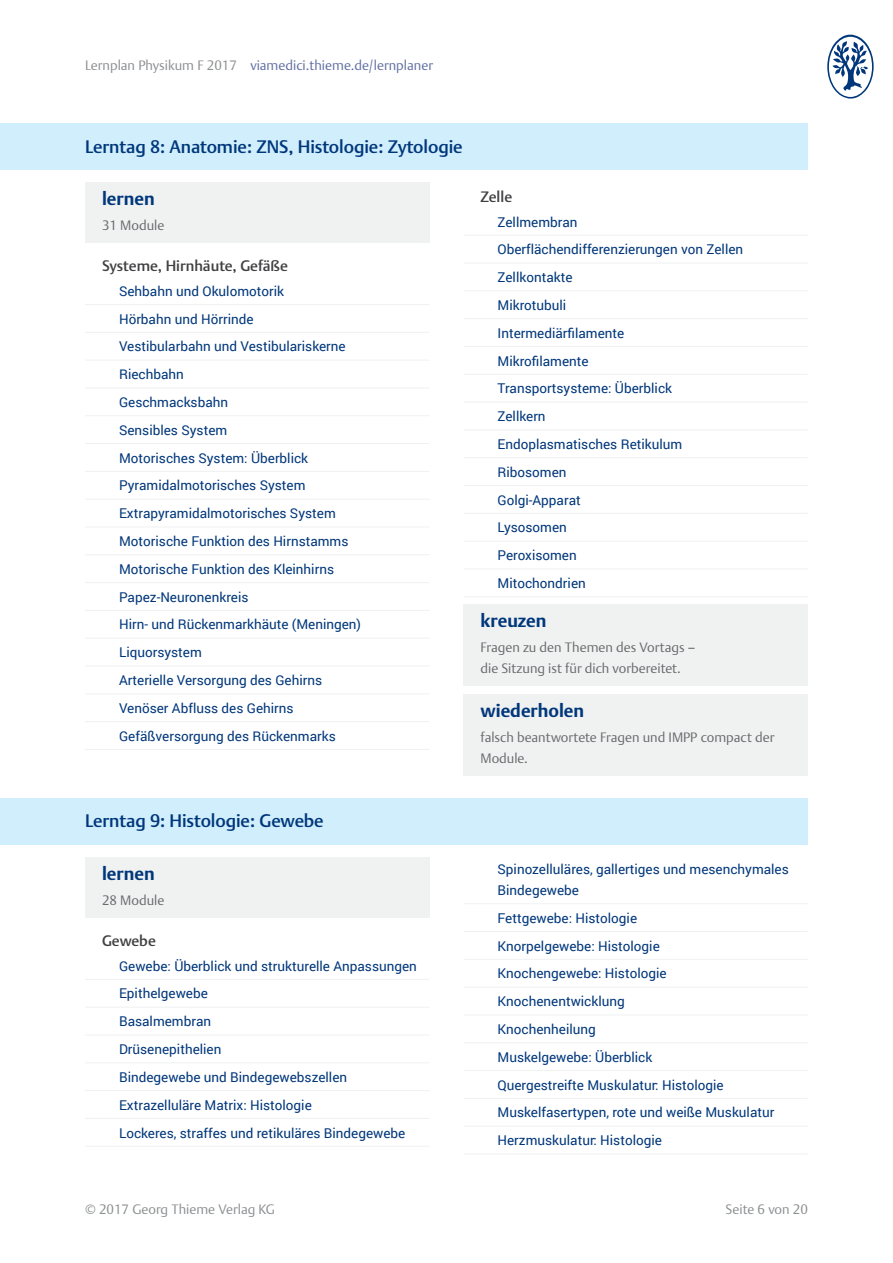
<style>
.page{position:relative;width:893px;height:1263px;background:#fff}
.page>*{position:absolute;margin:0;border:0;box-sizing:border-box;transform-origin:0 0}
.t1{font:500 18px "Thieme Argo 2011";letter-spacing:-.005em;color:#00377b}
.t2{font:700 18px "Thieme Argo 2011";color:#00377b}
.t3{font:500 15px "Thieme Argo 2011";color:#414042}
.t4{font:13.5px/27.8px "Roboto";color:#00377b}
.t5{font:300 13.5px/21px "Thieme Argo 2011";color:#696a6d}
.t6{font:300 13.5px "Thieme Argo 2011";color:#606ea3}
.t7{font:300 13.5px "Thieme Argo 2011";color:#8b8e90}
.s1{color:#8b8e90}
</style>
<div class="page">
<svg style="left:827px;top:35px;width:47px;height:64px"></svg>
<div style="left:0;top:123px;width:808px;height:47px;background:#d1eefc"></div>
<div style="left:85px;top:182px;width:344px;height:61px;background:#f0f1f1"></div>
<hr style="left:85px;top:304px;width:344px;height:1px;background:#f0f1f1">
<hr style="left:85px;top:332px;width:344px;height:1px;background:#f0f1f1">
<hr style="left:85px;top:360px;width:344px;height:1px;background:#f0f1f1">
<hr style="left:85px;top:388px;width:344px;height:1px;background:#f0f1f1">
<hr style="left:85px;top:415px;width:344px;height:1px;background:#f0f1f1">
<hr style="left:85px;top:443px;width:344px;height:1px;background:#f0f1f1">
<hr style="left:85px;top:471px;width:344px;height:1px;background:#f0f1f1">
<hr style="left:85px;top:499px;width:344px;height:1px;background:#f0f1f1">
<hr style="left:85px;top:527px;width:344px;height:1px;background:#f0f1f1">
<hr style="left:85px;top:554px;width:344px;height:1px;background:#f0f1f1">
<hr style="left:85px;top:582px;width:344px;height:1px;background:#f0f1f1">
<hr style="left:85px;top:610px;width:344px;height:1px;background:#f0f1f1">
<hr style="left:85px;top:638px;width:344px;height:1px;background:#f0f1f1">
<hr style="left:85px;top:666px;width:344px;height:1px;background:#f0f1f1">
<hr style="left:85px;top:693px;width:344px;height:1px;background:#f0f1f1">
<hr style="left:85px;top:721px;width:344px;height:1px;background:#f0f1f1">
<hr style="left:85px;top:749px;width:344px;height:1px;background:#f0f1f1">
<hr style="left:463px;top:235px;width:345px;height:1px;background:#f0f1f1">
<hr style="left:463px;top:263px;width:345px;height:1px;background:#f0f1f1">
<hr style="left:463px;top:291px;width:345px;height:1px;background:#f0f1f1">
<hr style="left:463px;top:318px;width:345px;height:1px;background:#f0f1f1">
<hr style="left:463px;top:346px;width:345px;height:1px;background:#f0f1f1">
<hr style="left:463px;top:374px;width:345px;height:1px;background:#f0f1f1">
<hr style="left:463px;top:402px;width:345px;height:1px;background:#f0f1f1">
<hr style="left:463px;top:430px;width:345px;height:1px;background:#f0f1f1">
<hr style="left:463px;top:457px;width:345px;height:1px;background:#f0f1f1">
<hr style="left:463px;top:485px;width:345px;height:1px;background:#f0f1f1">
<hr style="left:463px;top:513px;width:345px;height:1px;background:#f0f1f1">
<hr style="left:463px;top:541px;width:345px;height:1px;background:#f0f1f1">
<hr style="left:463px;top:569px;width:345px;height:1px;background:#f0f1f1">
<hr style="left:463px;top:596px;width:345px;height:1px;background:#f0f1f1">
<div style="left:463px;top:604px;width:345px;height:82px;background:#f0f1f1"></div>
<div style="left:463px;top:694px;width:345px;height:82px;background:#f0f1f1"></div>
<div style="left:0;top:798px;width:808px;height:47px;background:#d1eefc"></div>
<div style="left:85px;top:857px;width:344px;height:61px;background:#f0f1f1"></div>
<hr style="left:85px;top:979px;width:344px;height:1px;background:#f0f1f1">
<hr style="left:85px;top:1007px;width:344px;height:1px;background:#f0f1f1">
<hr style="left:85px;top:1035px;width:344px;height:1px;background:#f0f1f1">
<hr style="left:85px;top:1062px;width:344px;height:1px;background:#f0f1f1">
<hr style="left:85px;top:1090px;width:344px;height:1px;background:#f0f1f1">
<hr style="left:85px;top:1118px;width:344px;height:1px;background:#f0f1f1">
<hr style="left:85px;top:1146px;width:344px;height:1px;background:#f0f1f1">
<hr style="left:463px;top:903px;width:345px;height:1px;background:#f0f1f1">
<hr style="left:463px;top:931px;width:345px;height:1px;background:#f0f1f1">
<hr style="left:463px;top:959px;width:345px;height:1px;background:#f0f1f1">
<hr style="left:463px;top:987px;width:345px;height:1px;background:#f0f1f1">
<hr style="left:463px;top:1015px;width:345px;height:1px;background:#f0f1f1">
<hr style="left:463px;top:1042px;width:345px;height:1px;background:#f0f1f1">
<hr style="left:463px;top:1070px;width:345px;height:1px;background:#f0f1f1">
<hr style="left:463px;top:1098px;width:345px;height:1px;background:#f0f1f1">
<hr style="left:463px;top:1126px;width:345px;height:1px;background:#f0f1f1">
<hr style="left:463px;top:1154px;width:345px;height:1px;background:#f0f1f1">
<p class="t6" style="left:85px;top:56px;width:349px"><span class="s1">Lernplan Physikum F 2017</span> viamedici.thieme.de/lernplaner</p>
<h1 class="t1" style="left:85px;top:134px;width:379px">Lerntag 8: Anatomie: ZNS, Histologie: Zytologie</h1>
<h1 class="t2" style="left:102px;top:187px;width:54px">lernen</h1>
<p class="t5" style="left:102px;top:215px;width:64px">31 Module</p>
<p class="t3" style="left:102px;top:256px;width:187px">Systeme, Hirnhäute, Gefäße</p>
<p class="t4" style="left:119px;top:277px;width:244px">Sehbahn und Okulomotorik<br>Hörbahn und Hörrinde<br>Vestibularbahn und Vestibulariskerne<br>Riechbahn<br>Geschmacksbahn<br>Sensibles System<br>Motorisches System: Überblick<br>Pyramidalmotorisches System<br>Extrapyramidalmotorisches System<br>Motorische Funktion des Hirnstamms<br>Motorische Funktion des Kleinhirns<br>Papez-Neuronenkreis<br>Hirn- und Rückenmarkhäute (Meningen)<br>Liquorsystem<br>Arterielle Versorgung des Gehirns<br>Venöser Abfluss des Gehirns<br>Gefäßversorgung des Rückenmarks</p>
<p class="t3" style="left:480px;top:187px;width:33px">Zelle</p>
<p class="t4" style="left:497px;top:207px;width:247px">Zellmembran<br>Oberflächendifferenzierungen von Zellen<br>Zellkontakte<br>Mikrotubuli<br>Intermediärfilamente<br>Mikrofilamente<br>Transportsysteme: Überblick<br>Zellkern<br>Endoplasmatisches Retikulum<br>Ribosomen<br>Golgi-Apparat<br>Lysosomen<br>Peroxisomen<br>Mitochondrien</p>
<h1 class="t2" style="left:480px;top:608px;width:67px">kreuzen</h1>
<p class="t5" style="left:480px;top:637px;width:216px">Fragen zu den Themen des Vortags – die Sitzung ist für dich vorbereitet.</p>
<h1 class="t2" style="left:480px;top:699px;width:105px">wiederholen</h1>
<p class="t5" style="left:480px;top:727px;width:295px">falsch beantwortete Fragen und IMPP compact der<br>Module.</p>
<h1 class="t1" style="left:85px;top:809px;width:240px">Lerntag 9: Histologie: Gewebe</h1>
<h1 class="t2" style="left:102px;top:861px;width:54px">lernen</h1>
<p class="t5" style="left:102px;top:890px;width:64px">28 Module</p>
<p class="t3" style="left:102px;top:931px;width:55px">Gewebe</p>
<p class="t4" style="left:119px;top:951px;width:299px">Gewebe: Überblick und strukturelle Anpassungen<br>Epithelgewebe<br>Basalmembran<br>Drüsenepithelien<br>Bindegewebe und Bindegewebszellen<br>Extrazelluläre Matrix: Histologie<br>Lockeres, straffes und retikuläres Bindegewebe</p>
<p class="t4" style="left:497px;top:858px;width:293px;line-height:21px">Spinozelluläres, gallertiges und mesenchymales<br>Bindegewebe</p>
<p class="t4" style="left:497px;top:903px;width:278px">Fettgewebe: Histologie<br>Knorpelgewebe: Histologie<br>Knochengewebe: Histologie<br>Knochenentwicklung<br>Knochenheilung<br>Muskelgewebe: Überblick<br>Quergestreifte Muskulatur: Histologie<br>Muskelfasertypen, rote und weiße Muskulatur<br>Herzmuskulatur: Histologie</p>
<p class="t7" style="left:85px;top:1200px;width:191px">© 2017 Georg Thieme Verlag KG</p>
<p class="t7" style="left:726px;top:1200px;width:84px">Seite 6 von 20</p>
</div>
